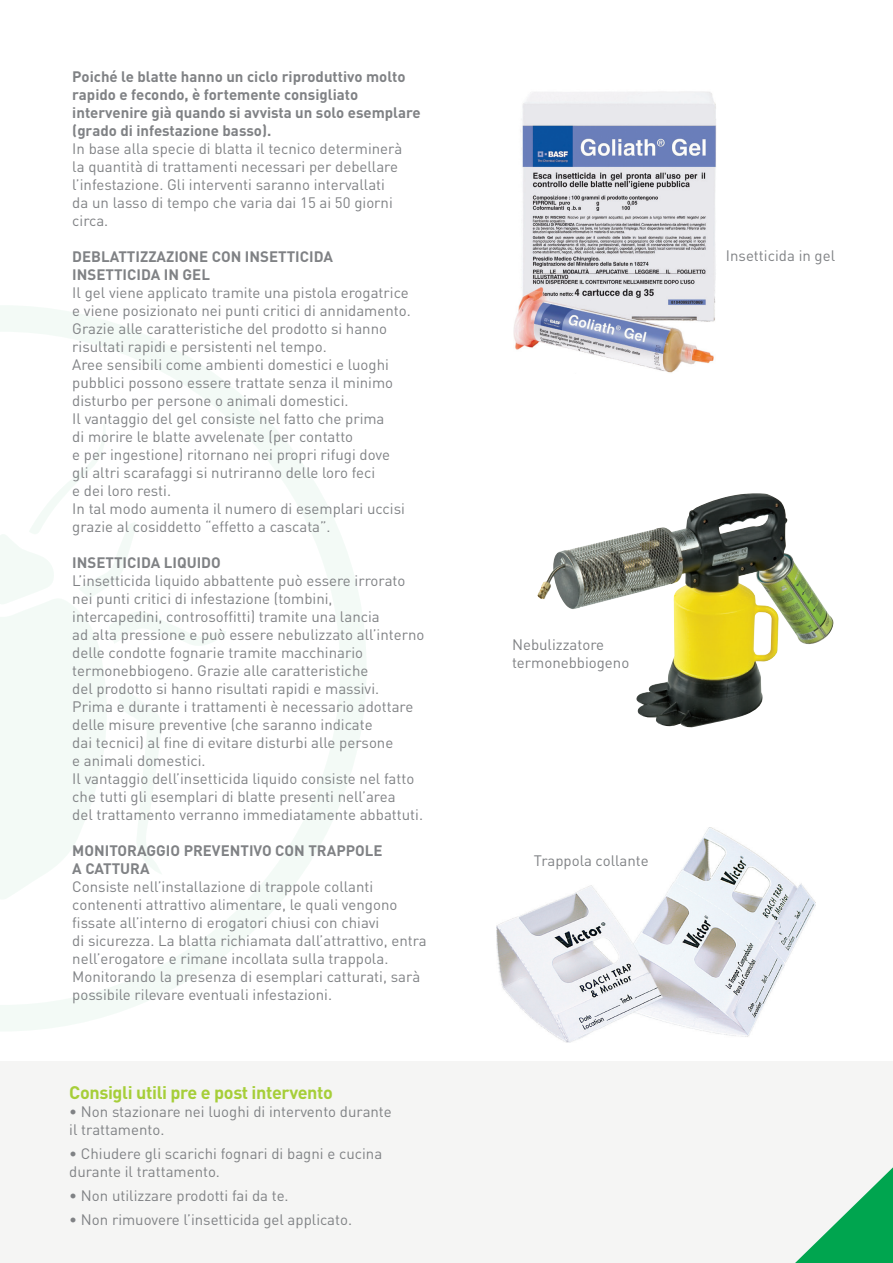
<style>
.page{position:relative;width:893px;height:1263px;background:#fff}
.page>*{position:absolute;margin:0;border:0;box-sizing:border-box;transform-origin:0 0}
.t1{font:700 18px "DIN";letter-spacing:-.02em;color:#a6ce39}
.t2{font:15px/18px "DIN";color:#808285}
.t3{font:700 15px/18px "DIN";color:#808285}
</style>
<div class="page">
<img style="left:537px;top:493px;width:297px;height:235px">
<img style="left:496px;top:827px;width:319px;height:215px">
<img style="left:514px;top:91px;width:202px;height:282px">
<svg style="left:0;top:306px;width:366px;height:725px"></svg>
<svg style="left:0;top:421px;width:227px;height:479px"></svg>
<div style="left:0;top:1061px;width:893px;height:202px;background:#f5f5f4"></div>
<svg style="left:795px;top:1167px;width:98px;height:96px"></svg>
<p class="t3" style="left:72px;top:67px;width:350px">Poiché le blatte hanno un ciclo riproduttivo molto rapido e fecondo, è fortemente consigliato intervenire già quando si avvista un solo esemplare (grado di infestazione basso).</p>
<p class="t2" style="left:72px;top:140px;width:332px">In base alla specie di blatta il tecnico determinerà la quantità di trattamenti necessari per debellare l’infestazione. Gli interventi saranno intervallati da un lasso di tempo che varia dai 15 ai 50 giorni circa.</p>
<p class="t3" style="left:72px;top:247px;width:262px">DEBLATTIZZAZIONE CON INSETTICIDA<br>INSETTICIDA IN GEL</p>
<p class="t2" style="left:72px;top:284px;width:340px">Il gel viene applicato tramite una pistola erogatrice e viene posizionato nei punti critici di annidamento.<br>Grazie alle caratteristiche del prodotto si hanno risultati rapidi e persistenti nel tempo.<br>Aree sensibili come ambienti domestici e luoghi pubblici possono essere trattate senza il minimo disturbo per persone o animali domestici.<br>Il vantaggio del gel consiste nel fatto che prima<br>di morire le blatte avvelenate (per contatto<br>e per ingestione) ritornano nei propri rifugi dove<br>gli altri scarafaggi si nutriranno delle loro feci<br>e dei loro resti.<br>In tal modo aumenta il numero di esemplari uccisi grazie al cosiddetto “effetto a cascata”.</p>
<p class="t3" style="left:72px;top:553px;width:150px">INSETTICIDA LIQUIDO</p>
<p class="t2" style="left:72px;top:572px;width:354px">L’insetticida liquido abbattente può essere irrorato nei punti critici di infestazione (tombini, intercapedini, controsoffitti) tramite una lancia<br>ad alta pressione e può essere nebulizzato all’interno delle condotte fognarie tramite macchinario termonebbiogeno. Grazie alle caratteristiche<br>del prodotto si hanno risultati rapidi e massivi.<br>Prima e durante i trattamenti è necessario adottare delle misure preventive (che saranno indicate<br>dai tecnici) al fine di evitare disturbi alle persone<br>e animali domestici.<br>Il vantaggio dell’insetticida liquido consiste nel fatto che tutti gli esemplari di blatte presenti nell’area<br>del trattamento verranno immediatamente abbattuti.</p>
<p class="t3" style="left:72px;top:841px;width:312px">MONITORAGGIO PREVENTIVO CON TRAPPOLE<br>A CATTURA</p>
<p class="t2" style="left:72px;top:878px;width:356px">Consiste nell’installazione di trappole collanti contenenti attrattivo alimentare, le quali vengono fissate all’interno di erogatori chiusi con chiavi<br>di sicurezza. La blatta richiamata dall’attrattivo, entra nell’erogatore e rimane incollata sulla trappola.<br>Monitorando la presenza di esemplari catturati, sarà possibile rilevare eventuali infestazioni.</p>
<p class="t1" style="left:69px;top:1080px;width:265px">Consigli utili pre e post intervento</p>
<p class="t2" style="left:69px;top:1102px;width:324px">• Non stazionare nei luoghi di intervento durante il trattamento.</p>
<p class="t2" style="left:69px;top:1144px;width:315px">• Chiudere gli scarichi fognari di bagni e cucina durante il trattamento.</p>
<p class="t2" style="left:69px;top:1186px;width:221px">• Non utilizzare prodotti fai da te.</p>
<p class="t2" style="left:69px;top:1210px;width:284px">• Non rimuovere l’insetticida gel applicato.</p>
<p class="t2" style="left:726px;top:246px;width:111px">Insetticida in gel</p>
<p class="t2" style="left:512px;top:635px;width:119px">Nebulizzatore termonebbiogeno</p>
<p class="t2" style="left:534px;top:851px;width:116px">Trappola collante</p>
</div>
